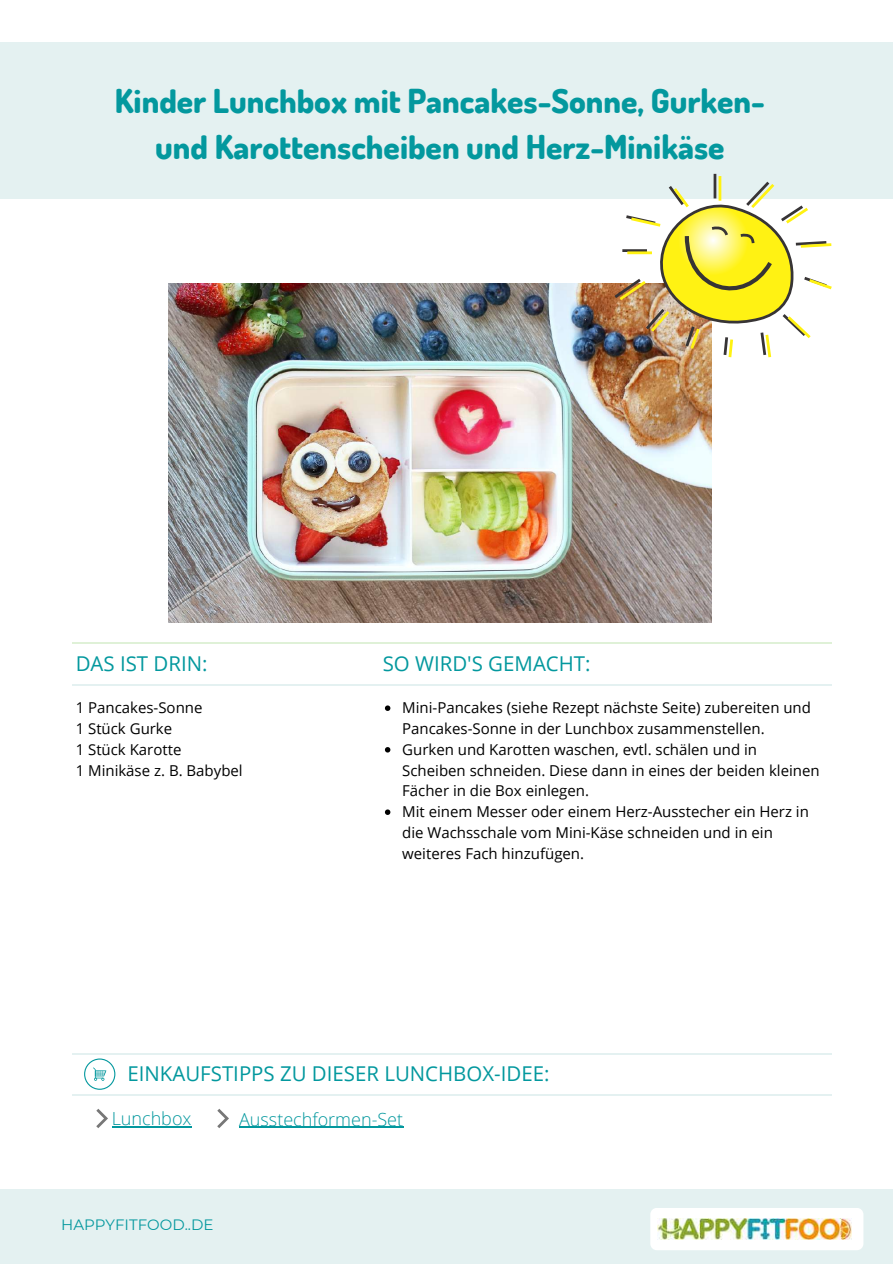
<style>
.page{position:relative;width:893px;height:1264px;background:#fff}
.page>*{position:absolute;margin:0;border:0;box-sizing:border-box;transform-origin:0 0}
.t1{font:800 33px/46.2px "Dosis";color:#03989e;text-align:center}
.t2{font:20.4px "Open Sans";color:#03989e}
.t3{font:300 18px "Open Sans";color:#03989e}
.t4{font:15px/20.9px "Open Sans";color:#000}
.t5{font:15px "Montserrat";color:#03989e}
</style>
<div class="page">
<hr style="left:72px;top:642px;width:759px;height:2px;background:#dff1d7">
<hr style="left:72px;top:684px;width:759px;height:1px;background:#e4f1f1">
<hr style="left:72px;top:1052px;width:759px;height:2px;background:#e4f1f1">
<hr style="left:72px;top:1094px;width:759px;height:1px;background:#e4f1f1">
<img style="left:168px;top:283px;width:543px;height:339px">
<div style="left:0;top:1188px;width:892px;height:75px;background:#e4f1f1"></div>
<svg style="left:84px;top:1058px;width:31px;height:31px"></svg>
<svg style="left:96px;top:1109px;width:12px;height:19px"></svg>
<div style="left:0;top:42px;width:892px;height:157px;background:#e4f1f1"></div>
<hr style="left:713px;top:174px;width:3px;height:24px;background:#373435">
<hr style="left:718px;top:176px;width:3px;height:25px;background:#fff212">
<img style="left:614px;top:179px;width:217px;height:178px">
<svg style="left:385px;top:705px;width:5px;height:6px"></svg>
<svg style="left:385px;top:747px;width:5px;height:5px"></svg>
<svg style="left:385px;top:809px;width:5px;height:6px"></svg>
<hr style="left:112px;top:1126px;width:80px;height:1px;background:#03989e">
<svg style="left:217px;top:1109px;width:12px;height:19px"></svg>
<hr style="left:239px;top:1126px;width:164px;height:1px;background:#03989e">
<div style="left:650px;top:1207px;width:213px;height:43px;background:#fff;border-radius:6px"></div>
<img style="left:657px;top:1218px;width:194px;height:21px">
<h1 class="t1" style="left:115px;top:77px;width:651px">Kinder Lunchbox mit Pancakes-Sonne, Gurken&shy;und Karottenscheiben und Herz-Minikäse</h1>
<h2 class="t2" style="left:76px;top:648px;width:133px">DAS IST DRIN:</h2>
<h2 class="t2" style="left:382px;top:648px;width:209px">SO WIRD'S GEMACHT:</h2>
<p class="t4" style="left:76px;top:697px;width:168px">1 Pancakes-Sonne<br>1 Stück Gurke<br>1 Stück Karotte<br>1 Minikäse z. B. Babybel</p>
<p class="t4" style="left:402px;top:697px;width:419px">Mini-Pancakes (siehe Rezept nächste Seite) zubereiten und Pancakes-Sonne in der Lunchbox zusammenstellen.<br>Gurken und Karotten waschen, evtl. schälen und in Scheiben schneiden. Diese dann in eines der beiden kleinen Fächer in die Box einlegen.<br>Mit einem Messer oder einem Herz-Ausstecher ein Herz in die Wachsschale vom Mini-Käse schneiden und in ein weiteres Fach hinzufügen.</p>
<h2 class="t2" style="left:127px;top:1058px;width:423px">EINKAUFSTIPPS ZU DIESER LUNCHBOX-IDEE:</h2>
<p class="t3" style="left:112px;top:1105px;width:81px">Lunchbox</p>
<p class="t3" style="left:239px;top:1106px;width:165px">Ausstechformen-Set</p>
<p class="t5" style="left:61px;top:1215px;width:154px">HAPPYFITFOOD..DE</p>
</div>
